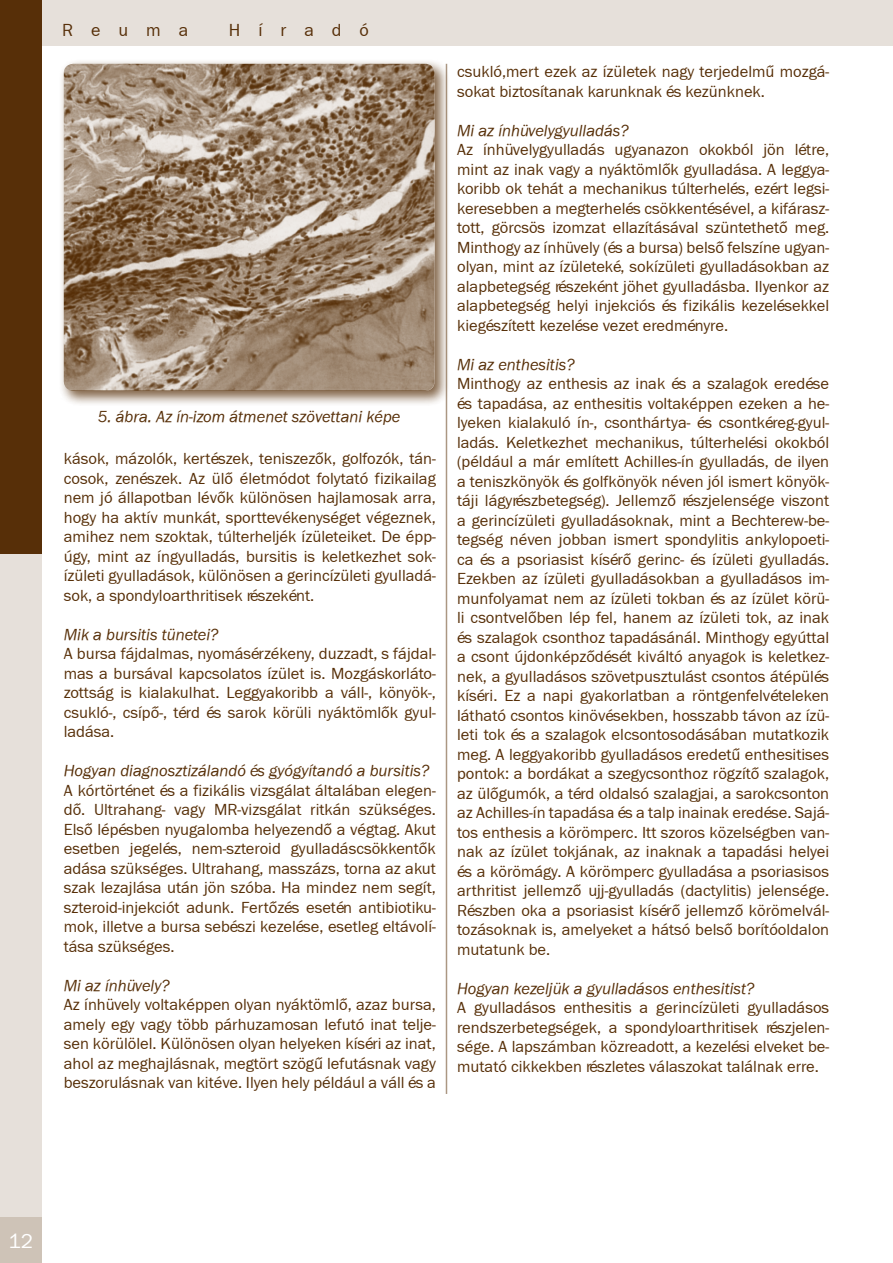
<style>
.page{position:relative;width:893px;height:1263px;background:#fff}
.page>*{position:absolute;margin:0;border:0;box-sizing:border-box;transform-origin:0 0}
.t1{font:21px "Franklin Gothic PFL Normal";color:#fff}
.t2{font:18px "Franklin Gothic PFL Normal";letter-spacing:1em;color:#572f08}
.t3{font:16.5px/19.5px "Franklin Gothic PFL Normal";color:#572f08;text-align:justify}
.t4{font:16.5px "Franklin Gothic PFL Italic";color:#572f08}
</style>
<div class="page">
<div style="left:40px;top:0;width:853px;height:46px;background:#e6e0da"></div>
<div style="left:0;top:1217px;width:42px;height:46px;background:#cec3b7"></div>
<div style="left:0;top:0;width:42px;height:555px;background:#572f08"></div>
<div style="left:0;top:554px;width:42px;height:663px;background:#e6e0da"></div>
<hr style="left:446px;top:64px;width:1px;height:1030px;background:#ab9783">
<div style="left:59px;top:59px;width:391px;height:347px;background:#572f08;opacity:.75"></div>
<img style="left:64px;top:64px;width:371px;height:327px">
<p class="t2" style="left:62px;top:19px;width:127px">Reuma</p>
<p class="t2" style="left:229px;top:19px;width:142px">Híradó</p>
<p class="t4" style="left:98px;top:405px;width:304px">5. ábra. Az ín-izom átmenet szövettani képe</p>
<p class="t3" style="left:64px;top:448px;width:374px">kások, mázolók, kertészek, teniszezők, golfozók, tán&shy;cosok, zenészek. Az ülő életmódot folytató fizikailag nem jó állapotban lévők különösen hajlamosak arra, hogy ha aktív munkát, sporttevékenységet végeznek, amihez nem szoktak, túlterheljék ízületeiket. De épp&shy;úgy, mint az íngyulladás, bursitis is keletkezhet sok&shy;ízületi gyulladások, különösen a gerincízületi gyulladá&shy;sok, a spondyloarthritisek részeként.</p>
<p class="t4" style="left:64px;top:623px;width:156px">Mik a bursitis tünetei?</p>
<p class="t3" style="left:64px;top:643px;width:374px">A bursa fájdalmas, nyomásérzékeny, duzzadt, s fájdal&shy;mas a bursával kapcsolatos ízület is. Mozgáskorláto&shy;zottság is kialakulhat. Leggyakoribb a váll-, könyök-, csukló-, csípő-, térd és sarok körüli nyáktömlők gyul&shy;ladása.</p>
<p class="t4" style="left:64px;top:760px;width:367px">Hogyan diagnosztizálandó és gyógyítandó a bursitis?</p>
<p class="t3" style="left:64px;top:780px;width:374px">A kórtörténet és a fizikális vizsgálat általában elegen&shy;dő. Ultrahang- vagy MR-vizsgálat ritkán szükséges.<br>Első lépésben nyugalomba helyezendő a végtag. Akut esetben jegelés, nem-szteroid gyulladáscsökkentők adása szükséges. Ultrahang, masszázs, torna az akut szak lezajlása után jön szóba. Ha mindez nem segít, szteroid-injekciót adunk. Fertőzés esetén antibiotiku&shy;mok, illetve a bursa sebészi kezelése, esetleg eltávolí&shy;tása szükséges.</p>
<p class="t4" style="left:64px;top:974px;width:107px">Mi az ínhüvely?</p>
<p class="t3" style="left:64px;top:994px;width:374px">Az ínhüvely voltaképpen olyan nyáktömlő, azaz bursa, amely egy vagy több párhuzamosan lefutó inat telje&shy;sen körülölel. Különösen olyan helyeken kíséri az inat, ahol az meghajlásnak, megtört szögű lefutásnak vagy beszorulásnak van kitéve. Ilyen hely például a váll és a</p>
<p class="t3" style="left:457px;top:61px;width:374px">csukló,mert ezek az ízületek nagy terjedelmű mozgá&shy;sokat biztosítanak karunknak és kezünknek.</p>
<p class="t4" style="left:457px;top:120px;width:173px">Mi az ínhüvelygyulladás?</p>
<p class="t3" style="left:457px;top:139px;width:374px">Az ínhüvelygyulladás ugyanazon okokból jön létre, mint az inak vagy a nyáktömlők gyulladása. A leggya&shy;koribb ok tehát a mechanikus túlterhelés, ezért legsi&shy;keresebben a megterhelés csökkentésével, a kifárasz&shy;tott, görcsös izomzat ellazításával szüntethető meg.<br>Minthogy az ínhüvely (és a bursa) belső felszíne ugyan&shy;olyan, mint az ízületeké, sokízületi gyulladásokban az alapbetegség részeként jöhet gyulladásba. Ilyenkor az alapbetegség helyi injekciós és fizikális kezelésekkel kiegészített kezelése vezet eredményre.</p>
<p class="t4" style="left:457px;top:354px;width:119px">Mi az enthesitis?</p>
<p class="t3" style="left:457px;top:373px;width:374px">Minthogy az enthesis az inak és a szalagok eredése és tapadása, az enthesitis voltaképpen ezeken a he&shy;lyeken kialakuló ín-, csonthártya- és csontkéreg-gyul&shy;ladás. Keletkezhet mechanikus, túlterhelési okokból (például a már említett Achilles-ín gyulladás, de ilyen a teniszkönyök és golfkönyök néven jól ismert könyök&shy;táji lágyrészbetegség). Jellemző részjelensége viszont a gerincízületi gyulladásoknak, mint a Bechterew-be&shy;tegség néven jobban ismert spondylitis ankylopoeti&shy;ca és a psoriasist kísérő gerinc- és ízületi gyulladás.<br>Ezekben az ízületi gyulladásokban a gyulladásos im&shy;munfolyamat nem az ízületi tokban és az ízület körü&shy;li csontvelőben lép fel, hanem az ízületi tok, az inak és szalagok csonthoz tapadásánál. Minthogy egyúttal a csont újdonképződését kiváltó anyagok is keletkez&shy;nek, a gyulladásos szövetpusztulást csontos átépülés kíséri. Ez a napi gyakorlatban a röntgenfelvételeken látható csontos kinövésekben, hosszabb távon az ízü&shy;leti tok és a szalagok elcsontosodásában mutatkozik meg. A leggyakoribb gyulladásos eredetű enthesitises pontok: a bordákat a szegycsonthoz rögzítő szalagok, az ülőgumók, a térd oldalsó szalagjai, a sarokcsonton az Achilles-ín tapadása és a talp inainak eredése. Sajá&shy;tos enthesis a körömperc. Itt szoros közelségben van&shy;nak az ízület tokjának, az inaknak a tapadási helyei és a körömágy. A körömperc gyulladása a psoriasisos arthritist jellemző ujj-gyulladás (dactylitis) jelensége.<br>Részben oka a psoriasist kísérő jellemző körömelvál&shy;tozásoknak is, amelyeket a hátsó belső borítóoldalon mutatunk be.</p>
<p class="t4" style="left:457px;top:978px;width:299px">Hogyan kezeljük a gyulladásos enthesitist?</p>
<p class="t3" style="left:457px;top:998px;width:374px">A gyulladásos enthesitis a gerincízületi gyulladásos rendszerbetegségek, a spondyloarthritisek részjelen&shy;sége. A lapszámban közreadott, a kezelési elveket be&shy;mutató cikkekben részletes válaszokat találnak erre.</p>
<p class="t1" style="left:8px;top:1228px;width:26px">12</p>
</div>
